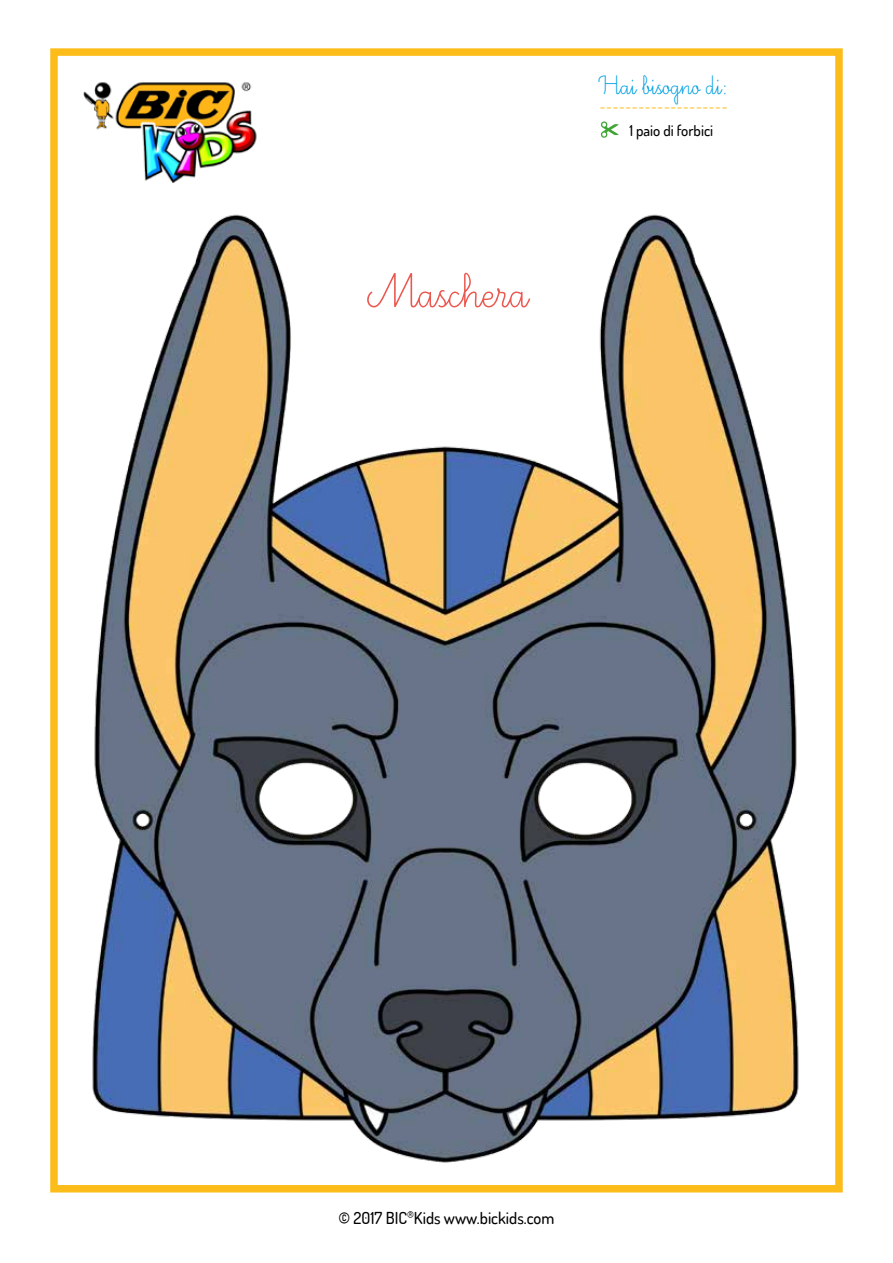
<style>
.page{position:relative;width:893px;height:1263px;background:#fff}
.page>*{position:absolute;margin:0;border:0;box-sizing:border-box;transform-origin:0 0}
.t1{font:60px "Ecriture A Romain Orne";color:#eb5850}
.t2{font:33px "Ecriture A Romain Orne";color:#009fe3}
.t3{font:18px "Minion Pro";color:#fcbd1b}
.t4{font:500 16.5px "Dosis";color:#000}
.t5{font:500 15px "Dosis";color:#000}
</style>
<div class="page">
<div style="left:50px;top:48px;width:793px;height:1144px;border:8px solid #fcbd1b"></div>
<img style="left:83px;top:82px;width:174px;height:101px">
<svg style="left:600px;top:121px;width:19px;height:17px"></svg>
<img style="left:92px;top:214px;width:707px;height:949px">
<h1 class="t1" style="left:366px;top:262px;width:163px">Maschera</h1>
<h2 class="t2" style="left:600px;top:69px;width:129px">Hai bisogno di:</h2>
<p class="t3" style="left:600px;top:94px;width:130px">--------------------</p>
<p class="t5" style="left:629px;top:121px;width:85px">1 paio di forbici</p>
<p class="t4" style="left:339px;top:1207px;width:217px">© 2017 BIC<sup>®</sup>Kids www.bickids.com</p>
</div>
